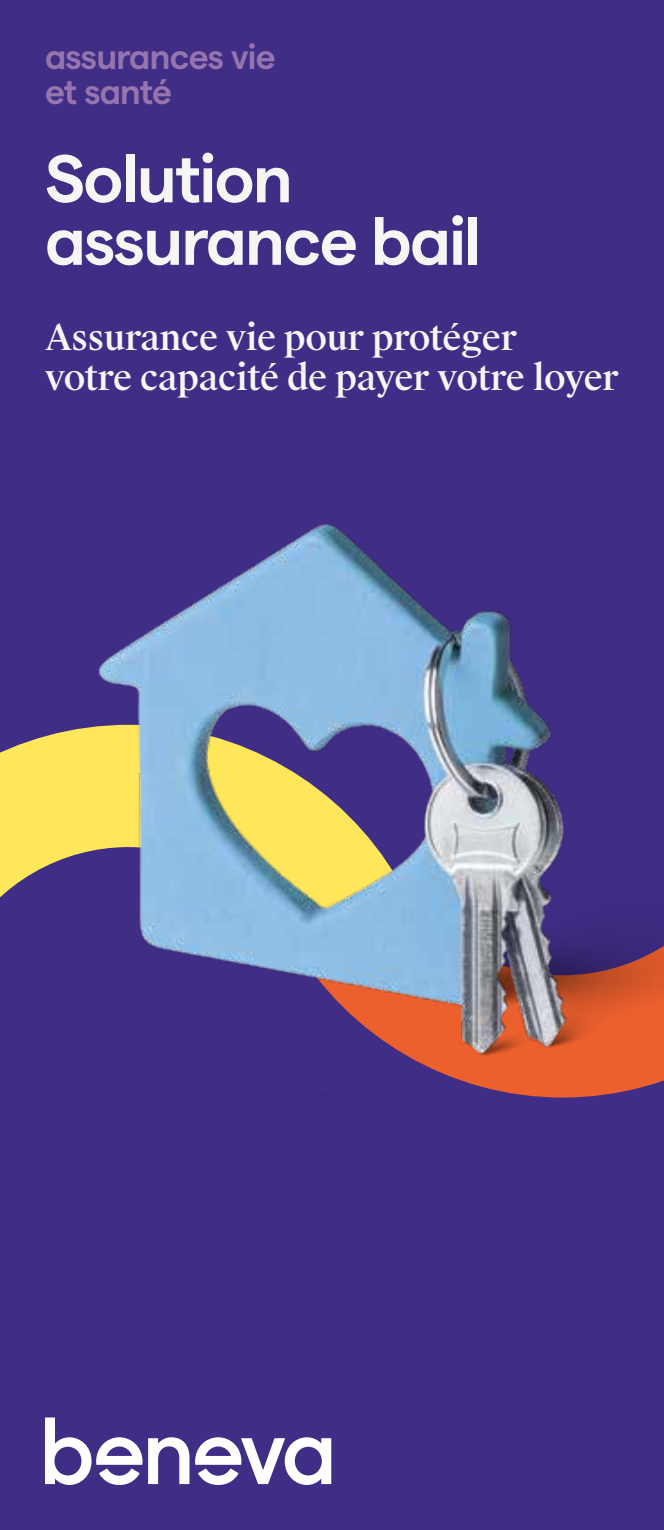
<style>
.page{position:relative;width:664px;height:1530px;background:#402d85}
.page>*{position:absolute;margin:0;border:0;box-sizing:border-box;transform-origin:0 0}
.t1{font:600 67.5px/62.5px "Matter";letter-spacing:-.025em;color:#f6f6f6}
.t2{font:500 35px/40px "Suisse Works";letter-spacing:-.01em;color:#f6f6f6}
.t3{font:600 35px/35px "Matter";letter-spacing:-.02em;color:#9675af}
</style>
<div class="page">
<img style="left:0;top:524px;width:664px;height:574px">
<svg style="left:195px;top:1437px;width:136px;height:48px"></svg>
<svg style="left:148px;top:1437px;width:41px;height:47px"></svg>
<svg style="left:45px;top:1417px;width:97px;height:68px"></svg>
<p class="t3" style="left:45px;top:36px;width:232px">assurances vie et santé</p>
<h1 class="t1" style="left:45px;top:141px;width:437px">Solution assurance bail</h1>
<p class="t2" style="left:45px;top:318px;width:575px">Assurance vie pour protéger<br>votre capacité de payer votre loyer</p>
</div>
